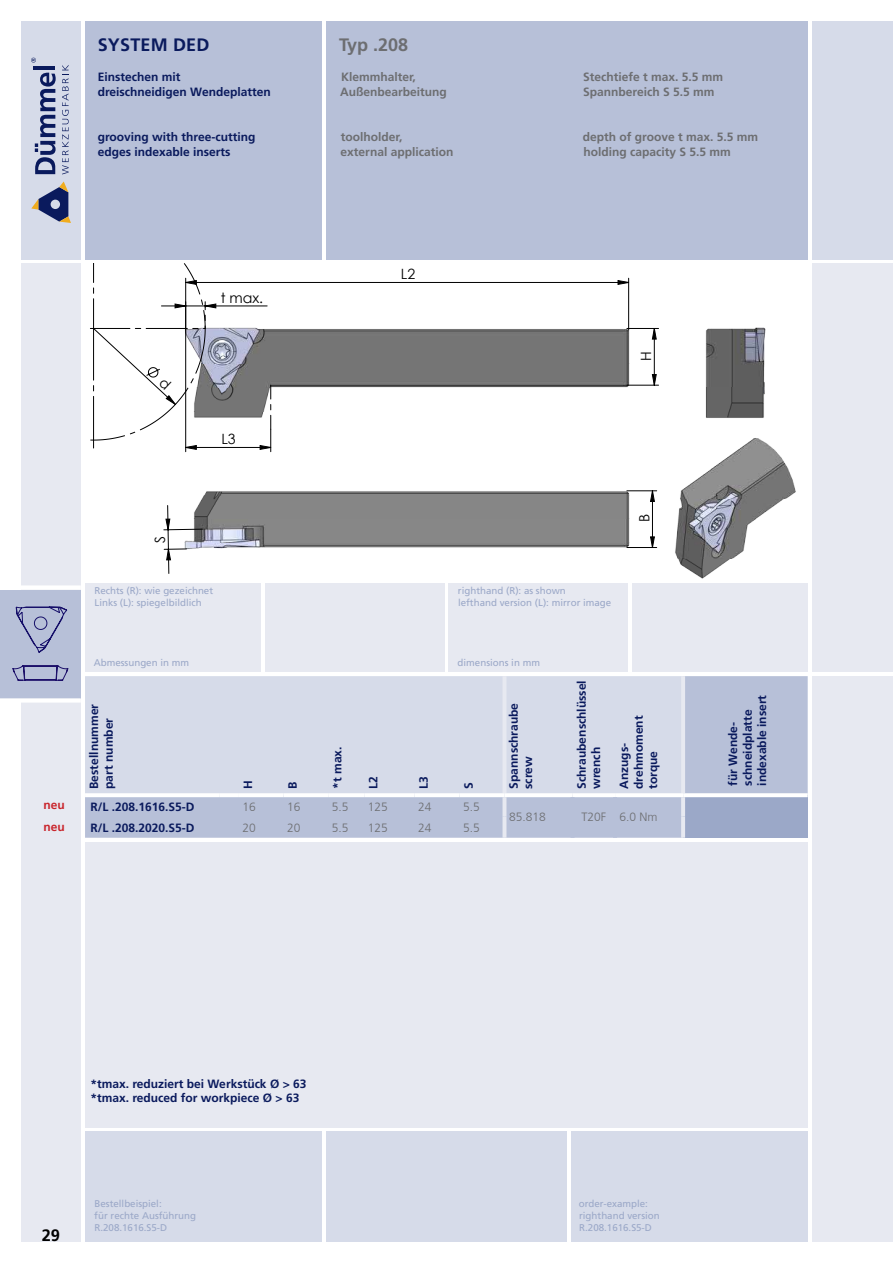
<style>
.page{position:relative;width:893px;height:1263px;background:#fff}
.page>*{position:absolute;margin:0;border:0;box-sizing:border-box;transform-origin:0 0}
.t1{font:700 18px "Frutiger LT Com";letter-spacing:.01em;color:#0a1a5d}
.t2{font:700 18px "Frutiger LT Com";color:#6d6e71}
.t3{font:700 16.5px "Frutiger LT Com";color:#000}
.t4{font:14.1px "Century Gothic";color:#000}
.t5{font:700 12px/14.4px "Frutiger LT Com";color:#0a1a5d}
.t6{font:700 12px/15px "Frutiger LT Com";color:#6d6e71}
.t7{font:300 12px "Frutiger LT Com";color:#6d6e71}
.t8{font:700 12px "Frutiger LT Com";color:#c9252c}
.t9{font:9.75px/12px "Frutiger LT Com";color:#9ba8c8}
</style>
<div class="page">
<div style="left:21px;top:264px;width:60px;height:408px;background:#e7e9f1"></div>
<div style="left:22px;top:676px;width:59px;height:566px;background:#e7e9f1"></div>
<div style="left:812px;top:21px;width:81px;height:238px;background:#d6dbe9"></div>
<div style="left:85px;top:21px;width:237px;height:238px;background:#b7c0d8"></div>
<div style="left:326px;top:21px;width:482px;height:238px;background:#b7c0d8"></div>
<div style="left:85px;top:584px;width:175px;height:88px;background:#e7e9f1"></div>
<div style="left:265px;top:584px;width:179px;height:88px;background:#e7e9f1"></div>
<div style="left:449px;top:584px;width:179px;height:88px;background:#e7e9f1"></div>
<div style="left:632px;top:584px;width:176px;height:88px;background:#e7e9f1"></div>
<div style="left:812px;top:676px;width:81px;height:566px;background:#e7e9f1"></div>
<div style="left:85px;top:1131px;width:237px;height:111px;background:#d6dbe9"></div>
<div style="left:326px;top:1131px;width:241px;height:111px;background:#d6dbe9"></div>
<div style="left:571px;top:1131px;width:237px;height:111px;background:#d6dbe9"></div>
<div style="left:21px;top:21px;width:60px;height:238px;background:#d6dbe9"></div>
<div style="left:0;top:590px;width:81px;height:108px;background:#b7c0d8"></div>
<div style="left:0;top:585px;width:81px;height:5px;background:#fff"></div>
<div style="left:0;top:698px;width:81px;height:5px;background:#fff"></div>
<div style="left:812px;top:264px;width:81px;height:408px;background:#e7e9f1"></div>
<svg style="left:31px;top:181px;width:40px;height:42px"></svg>
<svg style="left:35px;top:73px;width:21px;height:101px"></svg>
<hr style="left:34px;top:66px;width:21px;height:4px;background:#0a1a5d">
<svg style="left:31px;top:58px;width:5px;height:5px"></svg>
<svg style="left:62px;top:65px;width:7px;height:109px"></svg>
<svg style="left:15px;top:606px;width:53px;height:47px"></svg>
<svg style="left:12px;top:665px;width:57px;height:16px"></svg>
<div style="left:85px;top:842px;width:723px;height:285px;background:#e7e9f1"></div>
<svg style="left:85px;top:676px;width:723px;height:162px;background:#ccd2e3"></svg>
<div style="left:506px;top:797px;width:175px;height:41px;background:#b7c0d8"></div>
<div style="left:683px;top:795px;width:125px;height:43px;background:#9ba8c8"></div>
<hr style="left:681px;top:676px;width:4px;height:117px;background:#e7e9f1">
<hr style="left:502px;top:676px;width:4px;height:117px;background:#e7e9f1">
<hr style="left:504px;top:793px;width:69px;height:4px;background:#fff">
<hr style="left:573px;top:793px;width:42px;height:4px;background:#fff">
<hr style="left:615px;top:793px;width:68px;height:4px;background:#fff">
<hr style="left:85px;top:793px;width:135px;height:4px;background:#fff">
<hr style="left:220px;top:793px;width:19px;height:4px;background:#fff">
<hr style="left:239px;top:793px;width:45px;height:4px;background:#fff">
<hr style="left:284px;top:793px;width:44px;height:4px;background:#fff">
<hr style="left:328px;top:793px;width:36px;height:4px;background:#fff">
<hr style="left:364px;top:793px;width:50px;height:4px;background:#fff">
<hr style="left:414px;top:793px;width:45px;height:4px;background:#fff">
<hr style="left:459px;top:793px;width:45px;height:4px;background:#fff">
<svg style="left:502px;top:797px;width:4px;height:19px"></svg>
<hr style="left:681px;top:797px;width:4px;height:19px;background:#e7e9f1">
<svg style="left:502px;top:816px;width:4px;height:22px"></svg>
<hr style="left:681px;top:816px;width:4px;height:22px;background:#e7e9f1">
<hr style="left:571px;top:797px;width:3px;height:19px;background:#b7c0d8">
<hr style="left:613px;top:797px;width:4px;height:19px;background:#b7c0d8">
<hr style="left:571px;top:816px;width:3px;height:22px;background:#b7c0d8">
<hr style="left:613px;top:816px;width:4px;height:22px;background:#b7c0d8">
<svg style="left:683px;top:793px;width:125px;height:4px"></svg>
<img style="left:198px;top:490px;width:448px;height:59px">
<img style="left:705px;top:327px;width:61px;height:61px">
<img style="left:649px;top:388px;width:147px;height:191px">
<hr style="left:627px;top:490px;width:30px;height:1px;background:#000">
<hr style="left:627px;top:547px;width:30px;height:1px;background:#000">
<hr style="left:627px;top:328px;width:32px;height:1px;background:#000">
<hr style="left:627px;top:385px;width:32px;height:1px;background:#000">
<svg style="left:650px;top:490px;width:5px;height:57px"></svg>
<svg style="left:651px;top:329px;width:6px;height:57px"></svg>
<svg style="left:90px;top:264px;width:539px;height:188px"></svg>
<svg style="left:163px;top:505px;width:40px;height:69px"></svg>
<h1 class="t1" style="left:98px;top:34px;width:113px">SYSTEM DED</h1>
<p class="t5" style="left:98px;top:69px;width:174px;line-height:15px">Einstechen mit dreischneidigen Wendeplatten</p>
<p class="t5" style="left:98px;top:129px;width:159px;line-height:15px">grooving with three-cutting edges indexable inserts</p>
<h1 class="t2" style="left:339px;top:34px;width:71px">Typ .208</h1>
<p class="t6" style="left:340px;top:69px;width:108px">Klemmhalter,<br>Außenbearbeitung</p>
<p class="t6" style="left:340px;top:129px;width:114px">toolholder,<br>external application</p>
<p class="t6" style="left:583px;top:69px;width:142px">Stechtiefe t max. 5.5 mm<br>Spannbereich S 5.5 mm</p>
<p class="t6" style="left:583px;top:129px;width:177px">depth of groove t max. 5.5 mm holding capacity S 5.5 mm</p>
<p class="t4" style="left:401px;top:264px;width:16px">L2</p>
<p class="t4" style="left:221px;top:288px;width:44px">t max.</p>
<p class="t4" style="left:636px;top:360px;width:11px;rotate:-90deg">H</p>
<p class="t4" style="left:221px;top:429px;width:16px">L3</p>
<p class="t4" style="left:634px;top:522px;width:10px;rotate:-90deg">B</p>
<p class="t9" style="left:94px;top:585px;width:120px">Rechts (R): wie gezeichnet<br>Links (L): spiegelbildlich</p>
<p class="t9" style="left:458px;top:585px;width:155px">righthand (R): as shown<br>lefthand version (L): mirror image</p>
<p class="t9" style="left:94px;top:657px;width:97px">Abmessungen in mm</p>
<p class="t9" style="left:458px;top:657px;width:84px">dimensions in mm</p>
<p class="t5" style="left:87px;top:789px;width:86px;rotate:-90deg">Bestellnummer part number</p>
<p class="t5" style="left:241px;top:789px;width:10px;rotate:-90deg">H</p>
<p class="t5" style="left:285px;top:789px;width:9px;rotate:-90deg">B</p>
<p class="t5" style="left:330px;top:789px;width:44px;rotate:-90deg">*t max.</p>
<p class="t5" style="left:366px;top:789px;width:14px;rotate:-90deg">L2</p>
<p class="t5" style="left:416px;top:789px;width:14px;rotate:-90deg">L3</p>
<p class="t5" style="left:461px;top:789px;width:8px;rotate:-90deg">S</p>
<p class="t5" style="left:506px;top:789px;width:88px;rotate:-90deg">Spannschraube screw</p>
<p class="t5" style="left:574px;top:789px;width:110px;rotate:-90deg">Schraubenschlüssel wrench</p>
<p class="t5" style="left:617px;top:789px;width:75px;rotate:-90deg">Anzugs&shy;drehmoment torque</p>
<p class="t5" style="left:726px;top:786px;width:92px;rotate:-90deg">für Wende&shy;schneidplatte indexable insert</p>
<p class="t8" style="left:44px;top:798px;width:23px">neu</p>
<p class="t5" style="left:90px;top:799px;width:106px">R/L .208.1616.S5-D</p>
<p class="t7" style="left:243px;top:799px;width:15px">16</p>
<p class="t7" style="left:287px;top:799px;width:15px">16</p>
<p class="t7" style="left:332px;top:799px;width:18px">5.5</p>
<p class="t7" style="left:368px;top:799px;width:22px">125</p>
<p class="t7" style="left:418px;top:799px;width:15px">24</p>
<p class="t7" style="left:463px;top:799px;width:18px">5.5</p>
<p class="t8" style="left:44px;top:819px;width:23px">neu</p>
<p class="t5" style="left:90px;top:820px;width:106px">R/L .208.2020.S5-D</p>
<p class="t7" style="left:243px;top:820px;width:15px">20</p>
<p class="t7" style="left:287px;top:820px;width:15px">20</p>
<p class="t7" style="left:332px;top:820px;width:18px">5.5</p>
<p class="t7" style="left:368px;top:820px;width:22px">125</p>
<p class="t7" style="left:418px;top:820px;width:15px">24</p>
<p class="t7" style="left:463px;top:820px;width:18px">5.5</p>
<p class="t7" style="left:509px;top:810px;width:38px">85.818</p>
<p class="t7" style="left:581px;top:810px;width:78px">T20F 6.0 Nm</p>
<p class="t5" style="left:90px;top:1076px;width:218px">*tmax. reduziert bei Werkstück Ø &gt; 63 *tmax. reduced for workpiece Ø &gt; 63</p>
<h2 class="t3" style="left:42px;top:1225px;width:20px">29</h2>
<p class="t9" style="left:94px;top:1197px;width:103px">Bestellbeispiel:<br>für rechte Ausführung<br>R.208.1616.S5-D</p>
<p class="t9" style="left:579px;top:1197px;width:83px">order-example: righthand version<br>R.208.1616.S5-D</p>
</div>
